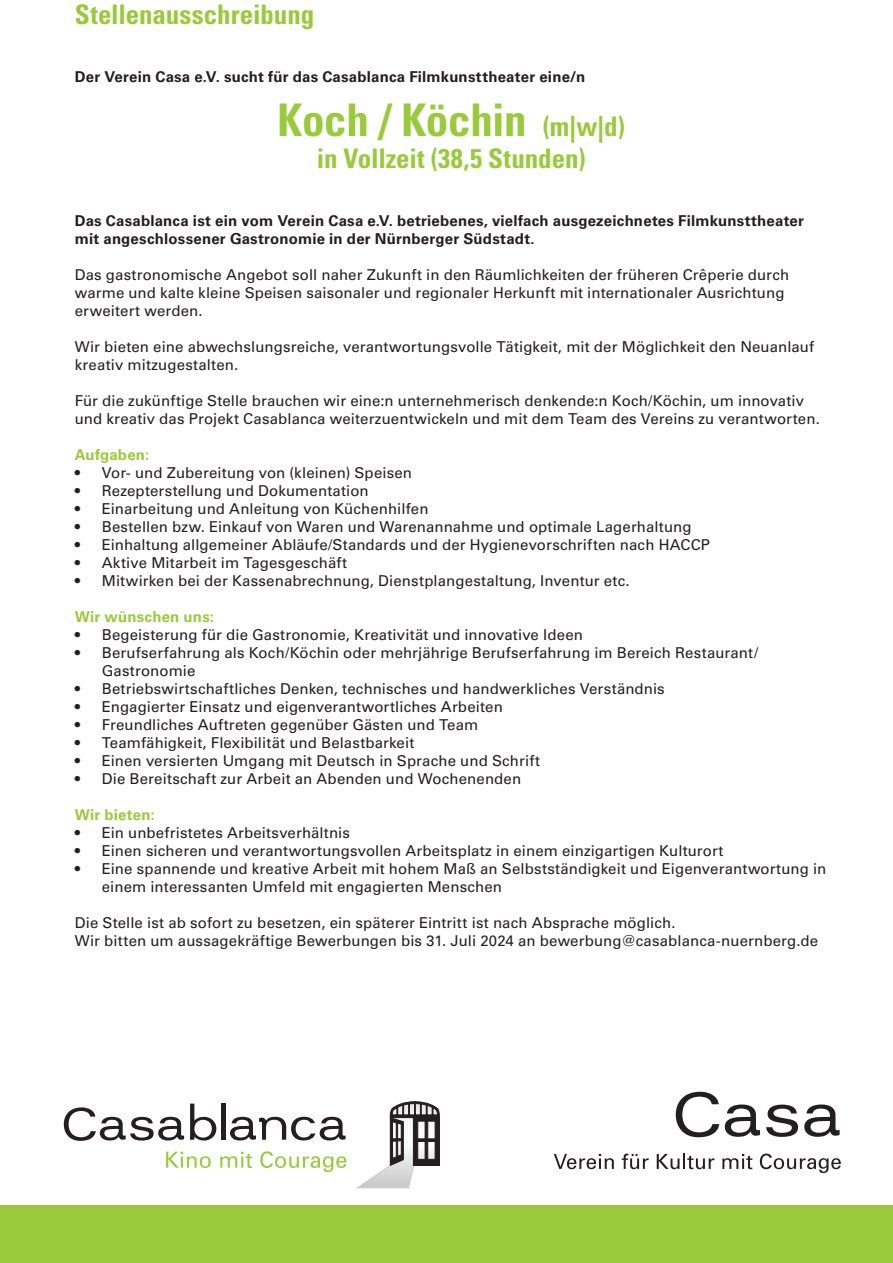
<style>
.page{position:relative;width:893px;height:1263px;background:#fff}
.page>*{position:absolute;margin:0;border:0;box-sizing:border-box;transform-origin:0 0}
.t1{font:700 condensed 45px "Univers LT Std";letter-spacing:-.01em;color:#99ca3b}
.t2{font:700 condensed 27px "Univers LT Std";letter-spacing:-.005em;color:#99ca3b}
.t3{font:15px/18px "Univers LT Std";letter-spacing:.01em;color:#231f20}
.t4{font:700 15px/18px "Univers LT Std";letter-spacing:.015em;color:#231f20}
.t5{font:700 15px "Univers LT Std";letter-spacing:.015em;color:#99ca3b}
.s1{font-size:27px}
</style>
<div class="page">
<div style="left:0;top:1205px;width:893px;height:58px;background:#99ca3b"></div>
<svg style="left:725px;top:1104px;width:35px;height:33px"></svg>
<svg style="left:676px;top:1092px;width:43px;height:45px"></svg>
<svg style="left:804px;top:1104px;width:36px;height:33px"></svg>
<svg style="left:766px;top:1104px;width:32px;height:33px"></svg>
<svg style="left:554px;top:1154px;width:60px;height:15px"></svg>
<svg style="left:622px;top:1153px;width:27px;height:16px"></svg>
<svg style="left:657px;top:1154px;width:57px;height:15px"></svg>
<svg style="left:722px;top:1154px;width:30px;height:15px"></svg>
<svg style="left:760px;top:1153px;width:81px;height:20px"></svg>
<svg style="left:64px;top:1107px;width:120px;height:34px"></svg>
<svg style="left:190px;top:1103px;width:26px;height:37px"></svg>
<hr style="left:221px;top:1103px;width:4px;height:37px;background:#231f20">
<svg style="left:230px;top:1117px;width:116px;height:23px"></svg>
<svg style="left:357px;top:1101px;width:83px;height:87px"></svg>
<svg style="left:166px;top:1151px;width:180px;height:21px"></svg>
<h2 class="t2" style="left:75px;top:-2px;width:241px">Stellenausschreibung</h2>
<p class="t4" style="left:75px;top:68px;width:512px">Der Verein Casa e.V. sucht für das Casablanca Filmkunsttheater eine/n</p>
<h1 class="t1" style="left:277px;top:92px;width:349px">Koch / Köchin <span class="s1">(m|w|d)</span></h1>
<h2 class="t2" style="left:317px;top:142px;width:270px">in Vollzeit (38,5 Stunden)</h2>
<p class="t4" style="left:75px;top:212px;width:731px">Das Casablanca ist ein vom Verein Casa e.V. betriebenes, vielfach ausgezeichnetes Filmkunsttheater mit angeschlossener Gastronomie in der Nürnberger Südstadt.</p>
<p class="t3" style="left:75px;top:266px;width:716px">Das gastronomische Angebot soll naher Zukunft in den Räumlichkeiten der früheren Crêperie durch warme und kalte kleine Speisen saisonaler und regionaler Herkunft mit internationaler Ausrichtung erweitert werden.</p>
<p class="t3" style="left:75px;top:338px;width:741px">Wir bieten eine abwechslungsreiche, verantwortungsvolle Tätigkeit, mit der Möglichkeit den Neuanlauf kreativ mitzugestalten.</p>
<p class="t3" style="left:75px;top:392px;width:746px">Für die zukünftige Stelle brauchen wir eine:n unternehmerisch denkende:n Koch/Köchin, um innovativ und kreativ das Projekt Casablanca weiterzuentwickeln und mit dem Team des Vereins zu verantworten.</p>
<p class="t5" style="left:75px;top:446px;width:76px">Aufgaben:</p>
<p class="t3" style="left:75px;top:464px;width:339px">• Vor- und Zubereitung von (kleinen) Speisen</p>
<p class="t3" style="left:75px;top:482px;width:295px">• Rezepterstellung und Dokumentation</p>
<p class="t3" style="left:75px;top:500px;width:355px">• Einarbeitung und Anleitung von Küchenhilfen</p>
<p class="t3" style="left:75px;top:518px;width:618px">• Bestellen bzw. Einkauf von Waren und Warenannahme und optimale Lagerhaltung</p>
<p class="t3" style="left:75px;top:536px;width:637px">• Einhaltung allgemeiner Abläufe/Standards und der Hygienevorschriften nach HACCP</p>
<p class="t3" style="left:75px;top:554px;width:274px">• Aktive Mitarbeit im Tagesgeschäft</p>
<p class="t3" style="left:75px;top:572px;width:556px">• Mitwirken bei der Kassenabrechnung, Dienstplangestaltung, Inventur etc.</p>
<p class="t5" style="left:75px;top:608px;width:141px">Wir wünschen uns:</p>
<p class="t3" style="left:75px;top:626px;width:510px">• Begeisterung für die Gastronomie, Kreativität und innovative Ideen</p>
<p class="t3" style="left:102px;top:644px;width:658px;text-indent:-27px">• Berufserfahrung als Koch/Köchin oder mehrjährige Berufserfahrung im Bereich Restaurant/<br>Gastronomie</p>
<p class="t3" style="left:75px;top:680px;width:591px">• Betriebswirtschaftliches Denken, technisches und handwerkliches Verständnis</p>
<p class="t3" style="left:75px;top:698px;width:430px">• Engagierter Einsatz und eigenverantwortliches Arbeiten</p>
<p class="t3" style="left:75px;top:716px;width:405px">• Freundliches Auftreten gegenüber Gästen und Team</p>
<p class="t3" style="left:75px;top:734px;width:341px">• Teamfähigkeit, Flexibilität und Belastbarkeit</p>
<p class="t3" style="left:75px;top:752px;width:467px">• Einen versierten Umgang mit Deutsch in Sprache und Schrift</p>
<p class="t3" style="left:75px;top:770px;width:448px">• Die Bereitschaft zur Arbeit an Abenden und Wochenenden</p>
<p class="t5" style="left:75px;top:806px;width:81px">Wir bieten:</p>
<p class="t3" style="left:75px;top:824px;width:277px">• Ein unbefristetes Arbeitsverhältnis</p>
<p class="t3" style="left:75px;top:842px;width:650px">• Einen sicheren und verantwortungsvollen Arbeitsplatz in einem einzigartigen Kulturort</p>
<p class="t3" style="left:102px;top:860px;width:726px;text-indent:-27px">• Eine spannende und kreative Arbeit mit hohem Maß an Selbstständigkeit und Eigenverantwortung in einem interessanten Umfeld mit engagierten Menschen</p>
<p class="t3" style="left:75px;top:914px;width:745px">Die Stelle ist ab sofort zu besetzen, ein späterer Eintritt ist nach Absprache möglich.<br>Wir bitten um aussagekräftige Bewerbungen bis 31. Juli 2024 an bewerbung@casablanca-nuernberg.de</p>
</div>
